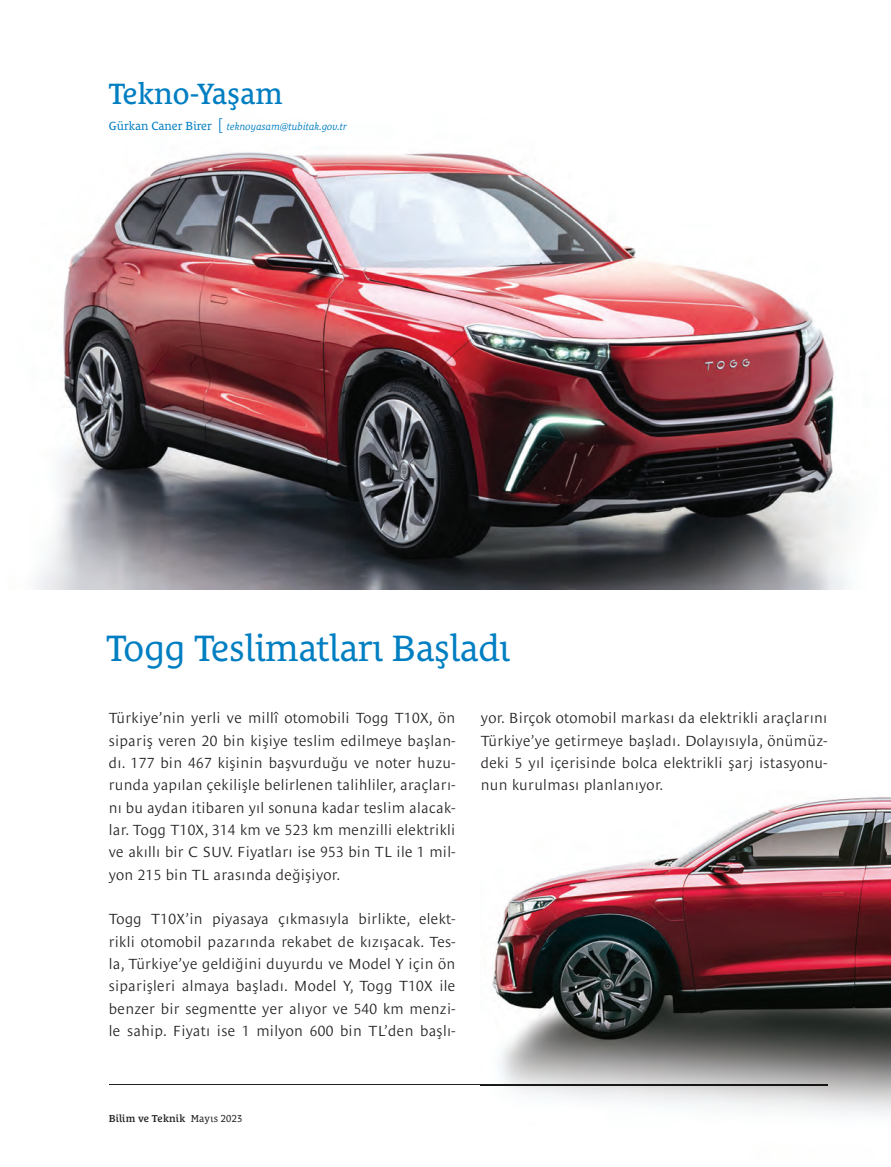
<style>
.page{position:relative;width:891px;height:1167px;background:#fff}
.page>*{position:absolute;margin:0;border:0;box-sizing:border-box;transform-origin:0 0}
.t1{font:37.5px "Le Monde Courrier Pro";letter-spacing:-.01em;color:#007ec2}
.t2{font:30px "Le Monde Courrier Pro";color:#007ec2}
.t3{font:300 15px/22.4px "Le Monde Sans Pro";letter-spacing:.02em;color:#231f20;text-align:justify}
.t4{font:300 15px "Le Monde Sans Pro";letter-spacing:.02em;color:#1c1c1a}
.t5{font:italic 10.35px "Le Monde Courrier Pro";color:#007ec2}
.t6{font:600 10.35px "Le Monde Courrier Pro";letter-spacing:.01em;color:#231f20}
.s1{font-style:normal;font-size:12px}
.s2{font-family:"Le Monde Sans Pro";font-weight:300;font-style:normal;font-size:16.2px}
.s3{color:#231f20}
.s4{font-weight:400}
</style>
<div class="page">
<img style="left:37px;top:152px;width:813px;height:437px">
<hr style="left:109px;top:1084px;width:718px;height:1px;background:#231f20">
<img style="left:480px;top:797px;width:411px;height:317px">
<img style="left:480px;top:1084px;width:347px;height:1px">
<h2 class="t2" style="left:109px;top:80px;width:175px">Tekno-Yaşam</h2>
<p class="t5" style="left:109px;top:122px;width:240px"><span class="s1">Gürkan Caner Birer</span> <span class="s2">[</span> teknoyasam@tubitak.gov.tr</p>
<h1 class="t1" style="left:107px;top:631px;width:405px">Togg Teslimatları Başladı</h1>
<p class="t3" style="left:109px;top:708px;width:348px">Türkiye’nin yerli ve millî otomobili Togg T10X, ön sipariş veren 20 bin kişiye teslim edilmeye başlan&shy;dı. 177 bin 467 kişinin başvurduğu ve noter huzu&shy;runda yapılan çekilişle belirlenen talihliler, araçları&shy;nı bu aydan itibaren yıl sonuna kadar teslim alacak&shy;lar. Togg T10X, 314 km ve 523 km menzilli elektrikli ve akıllı bir C SUV. Fiyatları ise 953 bin TL ile 1 mil&shy;yon 215 bin TL arasında değişiyor.</p>
<p class="t3" style="left:109px;top:909px;width:348px">Togg T10X’in piyasaya çıkmasıyla birlikte, elekt&shy;rikli otomobil pazarında rekabet de kızışacak. Tes&shy;la, Türkiye’ye geldiğini duyurdu ve Model Y için ön siparişleri almaya başladı. Model Y, Togg T10X ile benzer bir segmentte yer alıyor ve 540 km menzi&shy;le sahip. Fiyatı ise 1 milyon 600 bin TL’den başlı-</p>
<p class="t3" style="left:481px;top:708px;width:348px">yor. Birçok otomobil markası da elektrikli araçlarını Türkiye’ye getirmeye başladı. Dolayısıyla, önümüz&shy;deki 5 yıl içerisinde bolca elektrikli şarj istasyonu-</p>
<p class="t4" style="left:481px;top:779px;width:184px">nun kurulmas<span class="s3">ı</span> pl<span class="s3">anlanıyor.</span></p>
<p class="t6" style="left:109px;top:1114px;width:135px">Bilim ve Teknik <span class="s4">Mayıs 2023</span></p>
</div>
